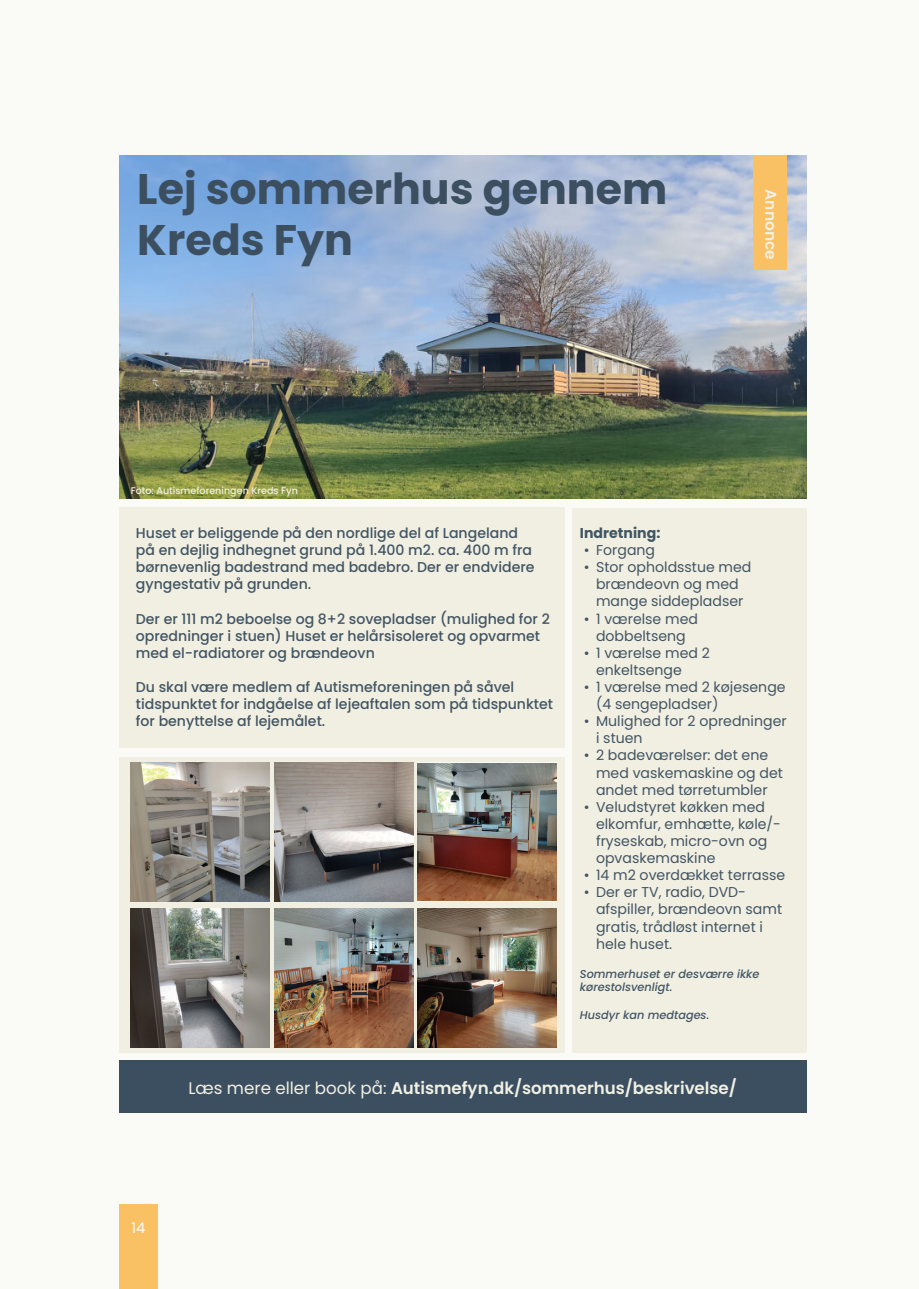
<style>
.page{position:relative;width:919px;height:1289px;background:#fff}
.page>*{position:absolute;margin:0;border:0;box-sizing:border-box;transform-origin:0 0}
.t1{font:700 42.75px/51.3px "Poppins";color:#3c4f60}
.t2{font:600 16.8px "Poppins";color:#f1f0e4}
.t3{font:600 15.45px "Poppins";color:#f1f0e4}
.t4{font:14.55px "Poppins";color:#fff}
.t5{font:14.25px/17.1px "Poppins";color:#425563}
.t6{font:500 14.25px/17.1px "Poppins";color:#425563}
.t7{font:700 14.25px "Poppins";color:#425563}
.t8{font:italic 500 11.4px/13.6px "Poppins";color:#425563}
.t9{font:500 9.75px "Poppins";color:#f1f0e4}
.s1{font-weight:400}
</style>
<div class="page">
<div style="left:0;top:0;width:904px;height:1288px;background:#fafaf6"></div>
<div style="left:904px;top:0;width:14px;height:1288px;background:#fafaf6"></div>
<div style="left:119px;top:1060px;width:687px;height:53px;background:#3c4f60"></div>
<div style="left:119px;top:507px;width:445px;height:241px;background:#f1efe2"></div>
<div style="left:571px;top:507px;width:235px;height:545px;background:#f1efe2"></div>
<div style="left:119px;top:756px;width:445px;height:296px;background:#f1efe2"></div>
<img style="left:119px;top:155px;width:687px;height:344px">
<img style="left:131px;top:762px;width:139px;height:139px">
<img style="left:274px;top:762px;width:139px;height:139px">
<img style="left:418px;top:908px;width:139px;height:139px">
<img style="left:131px;top:908px;width:139px;height:139px">
<img style="left:418px;top:763px;width:139px;height:137px">
<img style="left:274px;top:908px;width:139px;height:139px">
<div style="left:753px;top:155px;width:34px;height:115px;background:#f9c164"></div>
<div style="left:119px;top:1203px;width:38px;height:85px;background:#f9c164"></div>
<p class="t1" style="left:137px;top:163px;width:531px">Lej sommerhus gennem<br>Kreds Fyn</p>
<p class="t9" style="left:131px;top:484px;width:169px">Foto: Autismeforeningen Kreds Fyn</p>
<p class="t3" style="left:779px;top:189px;width:72px;rotate:90deg">Annonce</p>
<p class="t6" style="left:136px;top:524px;width:400px">Huset er beliggende på den nordlige del af Langeland på en dejlig indhegnet grund på 1.400 m2. ca. 400 m fra børnevenlig badestrand med badebro. Der er endvidere gyngestativ på grunden.</p>
<p class="t6" style="left:136px;top:610px;width:415px">Der er 111 m2 beboelse og 8+2 sovepladser (mulighed for 2 opredninger i stuen) Huset er helårsisoleret og opvarmet med el-radiatorer og brændeovn</p>
<p class="t6" style="left:136px;top:678px;width:419px">Du skal være medlem af Autismeforeningen på såvel tidspunktet for indgåelse af lejeaftalen som på tidspunktet for benyttelse af lejemålet.</p>
<p class="t7" style="left:580px;top:524px;width:82px">Indretning:</p>
<p class="t5" style="left:584px;top:541px;width:73px">• Forgang</p>
<p class="t5" style="left:584px;top:558px;width:169px;text-align:center">• Stor opholdsstue med brændeovn og med mange siddepladser</p>
<p class="t5" style="left:584px;top:610px;width:115px;text-align:center">• 1 værelse med dobbeltseng</p>
<p class="t5" style="left:596px;top:644px;width:115px;text-indent:-12px">• 1 værelse med 2 enkeltsenge</p>
<p class="t5" style="left:596px;top:678px;width:191px;text-indent:-12px">• 1 værelse med 2 køjesenge (4 sengepladser)</p>
<p class="t5" style="left:596px;top:712px;width:192px;text-indent:-12px">• Mulighed for 2 opredninger i stuen</p>
<p class="t5" style="left:596px;top:747px;width:188px;text-indent:-12px">• 2 badeværelser: det ene med vaskemaskine og det andet med tørretumbler</p>
<p class="t5" style="left:596px;top:798px;width:186px;text-indent:-12px">• Veludstyret køkken med elkomfur, emhætte, køle/- fryseskab, micro-ovn og opvaskemaskine</p>
<p class="t5" style="left:584px;top:866px;width:203px">• 14 m2 overdækket terrasse</p>
<p class="t5" style="left:596px;top:883px;width:187px;text-indent:-12px">• Der er TV, radio, DVD&shy;afspiller, brændeovn samt gratis, trådløst internet i hele huset.</p>
<p class="t8" style="left:580px;top:966px;width:181px">Sommerhuset er desværre ikke kørestolsvenligt.</p>
<p class="t8" style="left:580px;top:1007px;width:131px">Husdyr kan medtages.</p>
<p class="t2" style="left:188px;top:1078px;width:550px"><span class="s1">Læs mere eller book på:</span> Autismefyn.dk/sommerhus/beskrivelse/</p>
<p class="t4" style="left:131px;top:1219px;width:15px">14</p>
</div>
